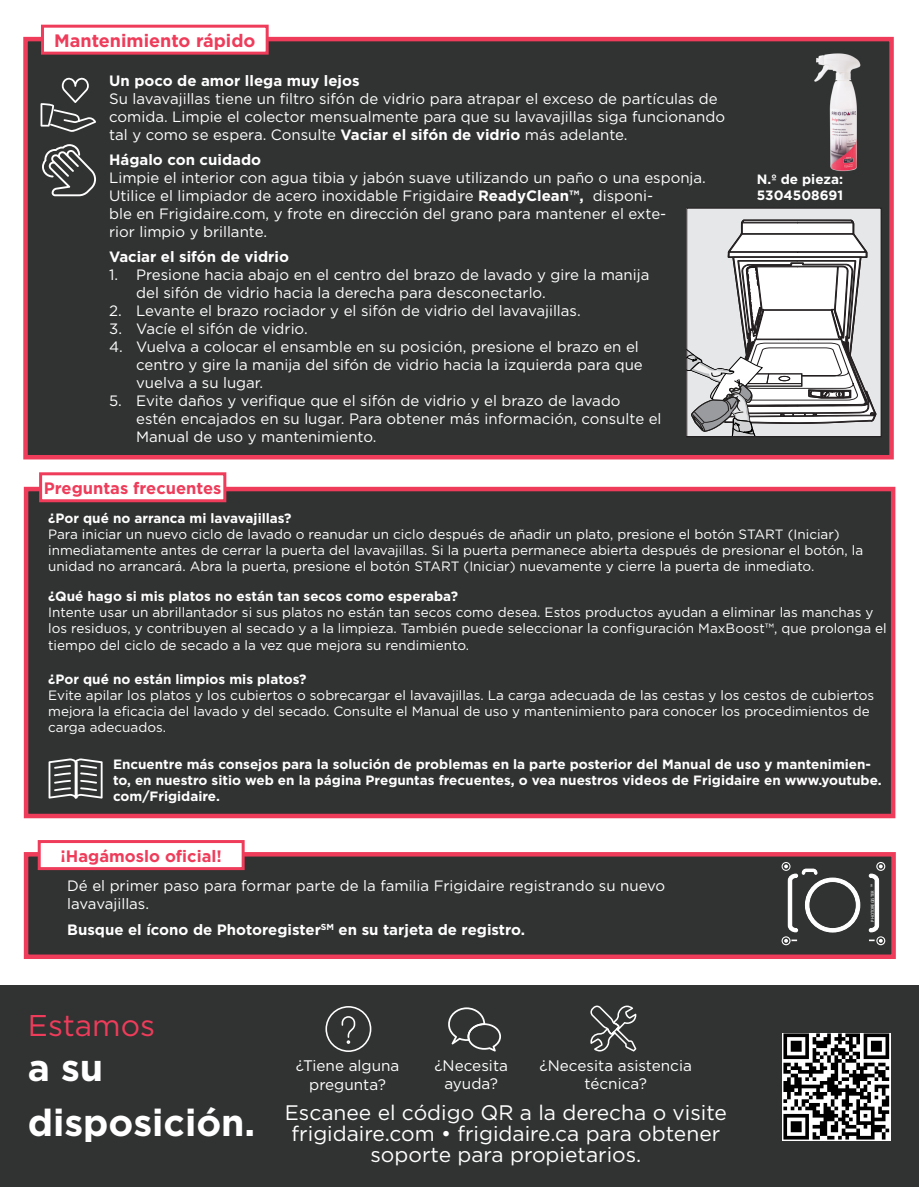
<style>
.page{position:relative;width:919px;height:1187px;background:#fff}
.page>*{position:absolute;margin:0;border:0;box-sizing:border-box;transform-origin:0 0}
.t1{font:700 37.5px "Gotham";color:#fff}
.t2{font:30px "Gotham";color:#ee3c5a}
.t3{font:21px/21px "Gotham";color:#fff;text-align:center}
.FQSG_1st_Level_Headi{font:700 18px "Gotham";color:#ee3c5a}
.t4{font:700 16.5px "Gotham";color:#ee3c5a}
.t5{font:15.3px/18.3px "Gotham";color:#fff;text-align:center}
.FQSG_Indented_Body_t{font:15px/18px "Gotham";color:#fff}
.FQSG_Body_text{font:15px/18px "Gotham";color:#fff}
.FQSG_Indented_Body_t-2{font:700 15px "Gotham";color:#fff}
.FQSG_Body_text-2{font:700 15px "Gotham";color:#fff}
.FQSG_Body_text-3{font:13.5px/16.2px "Gotham";color:#fff}
.FQSG_Indented_Body_t-3{font:700 13.5px/16.2px "Gotham";color:#fff}
.FQSG_Body_text-4{font:700 13.5px "Gotham";color:#fff}
.ID_Note_Important_Te{font:700 13.5px/16px "Gotham";color:#fff}
.t6{font:4.5px "Orator Std";color:#fff}
.s1{font-weight:700}
</style>
<div class="page">
<div style="left:0;top:985px;width:918px;height:201px;background:#313232"></div>
<div style="left:24px;top:487px;width:871px;height:331px;background:#313232;border:4px solid #ee3c5a"></div>
<div style="left:41px;top:474px;width:184px;height:26px;background:#fff"></div>
<div style="left:39px;top:472px;width:187px;height:30px;border:3px solid #ee3c5a"></div>
<svg style="left:448px;top:1007px;width:53px;height:44px"></svg>
<svg style="left:325px;top:1006px;width:46px;height:45px"></svg>
<svg style="left:590px;top:1005px;width:46px;height:46px"></svg>
<div style="left:24px;top:852px;width:871px;height:106px;background:#313232;border:4px solid #ee3c5a"></div>
<div style="left:39px;top:841px;width:204px;height:27px;background:#fff"></div>
<div style="left:38px;top:840px;width:207px;height:30px;border:3px solid #ee3c5a"></div>
<div style="left:781px;top:862px;width:9px;height:8px;border:1px solid #fff;border-radius:50%"></div>
<svg style="left:781px;top:864px;width:78px;height:81px"></svg>
<svg style="left:868px;top:862px;width:17px;height:83px"></svg>
<div style="left:23px;top:37px;width:870px;height:422px;background:#313232;border:4px solid #ee3c5a"></div>
<div style="left:42px;top:26px;width:225px;height:27px;background:#fff"></div>
<div style="left:41px;top:25px;width:228px;height:30px;border:3px solid #ee3c5a"></div>
<img style="left:782px;top:1033px;width:108px;height:107px">
<svg style="left:49px;top:758px;width:54px;height:40px"></svg>
<svg style="left:41px;top:78px;width:55px;height:54px"></svg>
<svg style="left:42px;top:144px;width:54px;height:52px"></svg>
<svg style="left:688px;top:210px;width:188px;height:225px;background:#cdcdce"></svg>
<div style="left:686px;top:208px;width:195px;height:229px;border:1px solid #231f20"></div>
<img style="left:814px;top:53px;width:47px;height:119px">
<p class="FQSG_1st_Level_Headi" style="left:54px;top:29px;width:203px">Mantenimiento rápido</p>
<p class="FQSG_Indented_Body_t-2" style="left:109px;top:71px;width:252px">Un poco de amor llega muy lejos</p>
<p class="FQSG_Indented_Body_t" style="left:109px;top:90px;width:617px">Su lavavajillas tiene un filtro sifón de vidrio para atrapar el exceso de partículas de comida. Limpie el colector mensualmente para que su lavavajillas siga funcionando tal y como se espera. Consulte <span class="s1">Vaciar el sifón de vidrio</span> más adelante.</p>
<p class="FQSG_Indented_Body_t-2" style="left:109px;top:150px;width:153px">Hágalo con cuidado</p>
<p class="FQSG_Indented_Body_t" style="left:109px;top:168px;width:598px">Limpie el interior con agua tibia y jabón suave utilizando un paño o una esponja.<br>Utilice el limpiador de acero inoxidable Frigidaire <span class="s1">ReadyClean™,</span> disponi-<br>ble en Frigidaire.com, y frote en dirección del grano para mantener el exte-<br>rior limpio y brillante.</p>
<p class="FQSG_Indented_Body_t-2" style="left:109px;top:247px;width:181px">Vaciar el sifón de vidrio</p>
<p class="FQSG_Indented_Body_t" style="left:136px;top:265px;width:515px;text-indent:-27px">1. Presione hacia abajo en el centro del brazo de lavado y gire la manija del sifón de vidrio hacia la derecha para desconectarlo.</p>
<p class="FQSG_Indented_Body_t" style="left:109px;top:301px;width:473px">2. Levante el brazo rociador y el sifón de vidrio del lavavajillas.</p>
<p class="FQSG_Indented_Body_t" style="left:109px;top:319px;width:200px">3. Vacíe el sifón de vidrio.</p>
<p class="FQSG_Indented_Body_t" style="left:136px;top:337px;width:508px;text-indent:-27px">4. Vuelva a colocar el ensamble en su posición, presione el brazo en el centro y gire la manija del sifón de vidrio hacia la izquierda para que vuelva a su lugar.</p>
<p class="FQSG_Indented_Body_t" style="left:136px;top:391px;width:527px;text-indent:-27px">5. Evite daños y verifique que el sifón de vidrio y el brazo de lavado estén encajados en su lugar. Para obtener más información, consulte el<br>Manual de uso y mantenimiento.</p>
<p class="t4" style="left:44px;top:477px;width:179px">Preguntas frecuentes</p>
<p class="ID_Note_Important_Te" style="left:756px;top:171px;width:88px">N.º de pieza:<br>5304508691</p>
<p class="FQSG_Body_text-4" style="left:48px;top:509px;width:245px">¿Por qué no arranca mi lavavajillas?</p>
<p class="FQSG_Body_text-3" style="left:48px;top:525px;width:816px">Para iniciar un nuevo ciclo de lavado o reanudar un ciclo después de añadir un plato, presione el botón START (Iniciar) inmediatamente antes de cerrar la puerta del lavavajillas. Si la puerta permanece abierta después de presionar el botón, la unidad no arrancará. Abra la puerta, presione el botón START (Iniciar) nuevamente y cierre la puerta de inmediato.</p>
<p class="FQSG_Body_text-4" style="left:48px;top:587px;width:411px">¿Qué hago si mis platos no están tan secos como esperaba?</p>
<p class="FQSG_Body_text-3" style="left:48px;top:604px;width:840px">Intente usar un abrillantador si sus platos no están tan secos como desea. Estos productos ayudan a eliminar las manchas y los residuos, y contribuyen al secado y a la limpieza. También puede seleccionar la configuración MaxBoost™, que prolonga el tiempo del ciclo de secado a la vez que mejora su rendimiento.</p>
<p class="FQSG_Body_text-4" style="left:48px;top:669px;width:260px">¿Por qué no están limpios mis platos?</p>
<p class="FQSG_Body_text-3" style="left:48px;top:686px;width:827px">Evite apilar los platos y los cubiertos o sobrecargar el lavavajillas. La carga adecuada de las cestas y los cestos de cubiertos mejora la eficacia del lavado y del secado. Consulte el Manual de uso y mantenimiento para conocer los procedimientos de carga adecuados.</p>
<p class="FQSG_Indented_Body_t-3" style="left:113px;top:755px;width:770px">Encuentre más consejos para la solución de problemas en la parte posterior del Manual de uso y mantenimien&shy;to, en nuestro sitio web en la página Preguntas frecuentes, o vea nuestros videos de Frigidaire en www.youtube. com/Frigidaire.</p>
<p class="t4" style="left:61px;top:844px;width:163px">¡Hagámoslo oficial!</p>
<p class="FQSG_Body_text" style="left:67px;top:876px;width:599px">Dé el primer paso para formar parte de la familia Frigidaire registrando su nuevo lavavajillas.</p>
<p class="FQSG_Body_text-2" style="left:67px;top:920px;width:459px">Busque el ícono de Photoregister<sup>SM</sup> en su tarjeta de registro.</p>
<p class="t2" style="left:28px;top:1006px;width:129px">Estamos</p>
<p class="t1" style="left:28px;top:1042px;width:77px">a su</p>
<p class="t1" style="left:28px;top:1098px;width:229px">disposición.</p>
<p class="t5" style="left:296px;top:1056px;width:105px">¿Tiene alguna pregunta?</p>
<p class="t5" style="left:539px;top:1055px;width:154px">¿Necesita asistencia técnica?</p>
<p class="t3" style="left:285px;top:1101px;width:443px">Escanee el código QR a la derecha o visite frigidaire.com • frigidaire.ca para obtener soporte para propietarios.</p>
<p class="t5" style="left:434px;top:1055px;width:75px">¿Necesita ayuda?</p>
<p class="t6" style="left:869px;top:921px;width:40px;rotate:-90deg">PHOTOREGISTER <sup>SM</sup></p>
</div>
